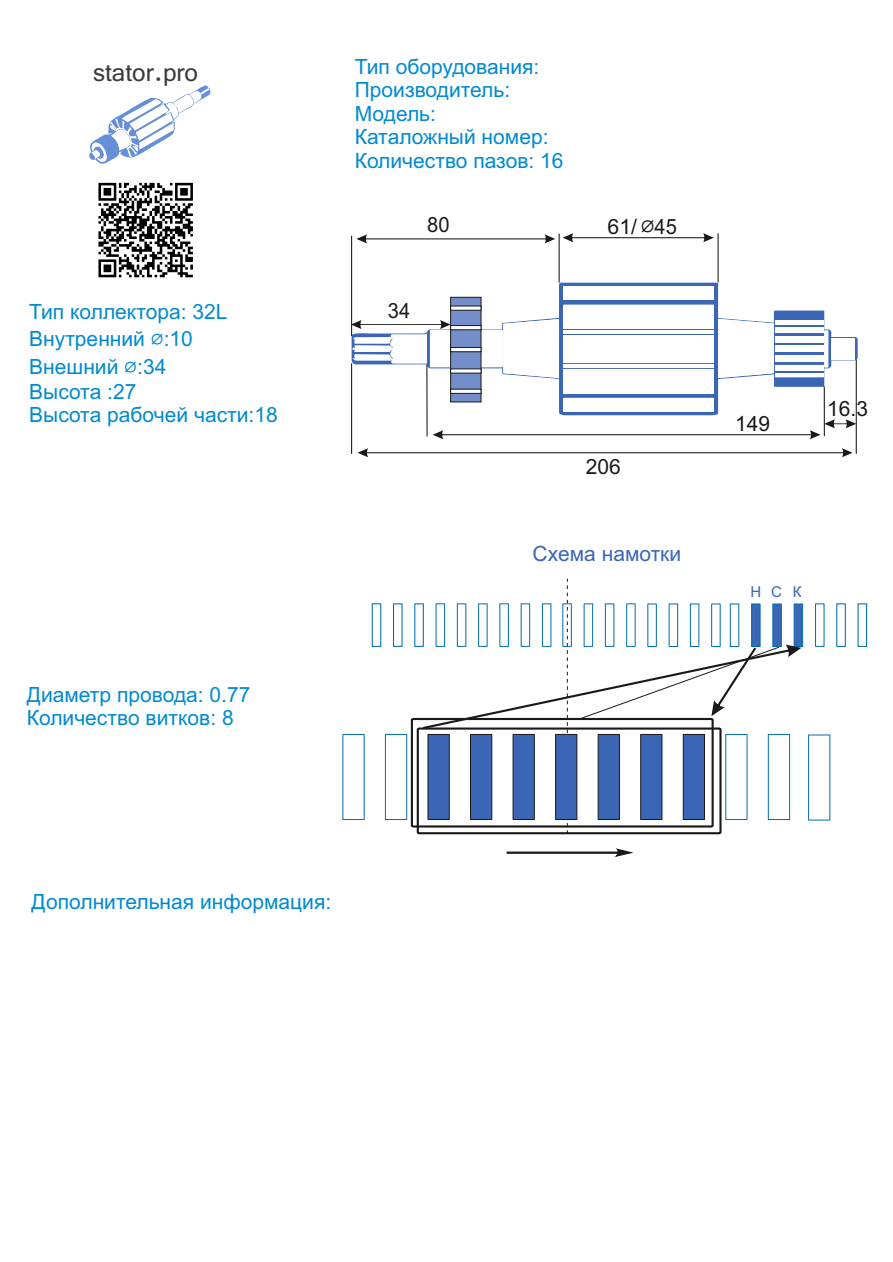
<style>
.page{position:relative;width:893px;height:1262px;background:#fff}
.page>*{position:absolute;margin:0;border:0;box-sizing:border-box;transform-origin:0 0}
.t1{font:27px "Vrinda";color:#3b3a39}
.t2{font:21px/23.4px "Arial";color:#008ad1}
.t3{font:21px "Arial";color:#1a1918}
.t4{font:21px "Arial";color:#3a66b5}
.t5{font:21px "Arial";color:#1a1918;scale:.96 1}
.t6{font:15px "Arial";color:#3a66b5}
.s1{font-family:"Cambria";font-size:24px}
.s2{font-family:"Cambria";font-size:27px}
</style>
<div class="page">
<div style="left:808px;top:734px;width:22px;height:86px;background:#fff;border:1px solid #006dae"></div>
<div style="left:342px;top:734px;width:22px;height:86px;background:#fff;border:1px solid #006dae"></div>
<div style="left:385px;top:734px;width:22px;height:86px;border:1px solid #006dae"></div>
<div style="left:414px;top:603px;width:10px;height:44px;border:1px solid #006dae"></div>
<div style="left:393px;top:603px;width:9px;height:44px;border:1px solid #006dae"></div>
<div style="left:372px;top:603px;width:9px;height:44px;border:1px solid #006dae"></div>
<div style="left:857px;top:603px;width:10px;height:44px;border:1px solid #006dae"></div>
<div style="left:836px;top:603px;width:9px;height:44px;border:1px solid #006dae"></div>
<div style="left:815px;top:603px;width:9px;height:44px;background:#fff;border:1px solid #006dae"></div>
<svg style="left:793px;top:603px;width:10px;height:44px"></svg>
<svg style="left:506px;top:849px;width:126px;height:8px"></svg>
<svg style="left:89px;top:85px;width:121px;height:79px"></svg>
<svg style="left:352px;top:283px;width:505px;height:132px"></svg>
<div style="left:563px;top:335px;width:150px;height:28px;background:#fff"></div>
<div style="left:563px;top:369px;width:150px;height:24px;background:#fff"></div>
<div style="left:563px;top:304px;width:150px;height:24px;background:#fff"></div>
<svg style="left:718px;top:319px;width:55px;height:59px"></svg>
<svg style="left:503px;top:319px;width:56px;height:59px"></svg>
<div style="left:430px;top:330px;width:72px;height:37px;background:#fff"></div>
<div style="left:563px;top:398px;width:150px;height:14px;background:#fff"></div>
<div style="left:563px;top:286px;width:150px;height:13px;background:#fff"></div>
<hr style="left:563px;top:330px;width:150px;height:3px;background:#fff">
<hr style="left:563px;top:364px;width:150px;height:3px;background:#fff">
<div style="left:831px;top:338px;width:23px;height:21px;background:#fff"></div>
<div style="left:774px;top:355px;width:49px;height:7px;background:#fff"></div>
<div style="left:774px;top:345px;width:49px;height:7px;background:#fff"></div>
<div style="left:774px;top:336px;width:49px;height:6px;background:#fff"></div>
<div style="left:774px;top:365px;width:49px;height:5px;background:#fff"></div>
<div style="left:774px;top:327px;width:49px;height:6px;background:#fff"></div>
<hr style="left:774px;top:320px;width:49px;height:4px;background:#fff">
<hr style="left:774px;top:373px;width:49px;height:4px;background:#fff">
<svg style="left:824px;top:330px;width:4px;height:37px"></svg>
<hr style="left:558px;top:234px;width:1px;height:49px;background:#1a1918">
<hr style="left:717px;top:233px;width:1px;height:49px;background:#1a1918">
<svg style="left:562px;top:233px;width:151px;height:9px"></svg>
<hr style="left:351px;top:363px;width:1px;height:91px;background:#1a1918">
<hr style="left:855px;top:359px;width:1px;height:95px;background:#1a1918">
<svg style="left:357px;top:448px;width:495px;height:9px"></svg>
<hr style="left:351px;top:236px;width:1px;height:100px;background:#1a1918">
<svg style="left:356px;top:234px;width:199px;height:9px"></svg>
<hr style="left:823px;top:386px;width:1px;height:50px;background:#1a1918">
<hr style="left:426px;top:364px;width:1px;height:72px;background:#1a1918">
<svg style="left:98px;top:182px;width:95px;height:96px"></svg>
<svg style="left:98px;top:183px;width:95px;height:94px"></svg>
<svg style="left:415px;top:578px;width:386px;height:257px"></svg>
<svg style="left:433px;top:419px;width:423px;height:20px"></svg>
<div style="left:450px;top:297px;width:31px;height:105px;background:#738ec8;border:1px solid #1a1918"></div>
<svg style="left:450px;top:305px;width:31px;height:6px"></svg>
<svg style="left:450px;top:389px;width:31px;height:5px"></svg>
<svg style="left:450px;top:347px;width:31px;height:5px"></svg>
<svg style="left:450px;top:325px;width:31px;height:5px"></svg>
<svg style="left:450px;top:368px;width:31px;height:5px"></svg>
<svg style="left:351px;top:320px;width:99px;height:43px"></svg>
<p class="t1" style="left:93px;top:55px;width:106px">stator.pro</p>
<p class="t2" style="left:355px;top:55px;width:210px">Тип оборудования:<br>Производитель:<br>Модель:<br>Каталожный номер:<br>Количество пазов: 16</p>
<p class="t2" style="left:29px;top:298px;width:200px;line-height:27.8px">Тип коллектора: 32L<br>Внутренний <span class="s1">⌀</span>:10<br>Внешний <span class="s1">⌀</span>:34</p>
<p class="t2" style="left:29px;top:380px;width:250px">Высота :27<br>Высота рабочей части:18</p>
<p class="t2" style="left:27px;top:683px;width:225px">Диаметр провода: 0.77<br>Количество витков: 8</p>
<p class="t5" style="left:427px;top:211px;width:25px">80</p>
<p class="t3" style="left:607px;top:213px;width:71px">61/ <span class="s2">⌀</span>45</p>
<p class="t5" style="left:388px;top:297px;width:25px">34</p>
<p class="t3" style="left:585px;top:453px;width:37px">206</p>
<p class="t4" style="left:532px;top:540px;width:150px">Схема намотки</p>
<p class="t3" style="left:735px;top:409px;width:37px">149</p>
<p class="t3" style="left:827px;top:394px;width:42px">16.3</p>
<p class="t6" style="left:771px;top:581px;width:12px">С</p>
<p class="t6" style="left:750px;top:582px;width:12px">Н</p>
<p class="t6" style="left:792px;top:581px;width:10px">К</p>
<p class="t2" style="left:32px;top:890px;width:301px">Дополнительная информация:</p>
</div>
